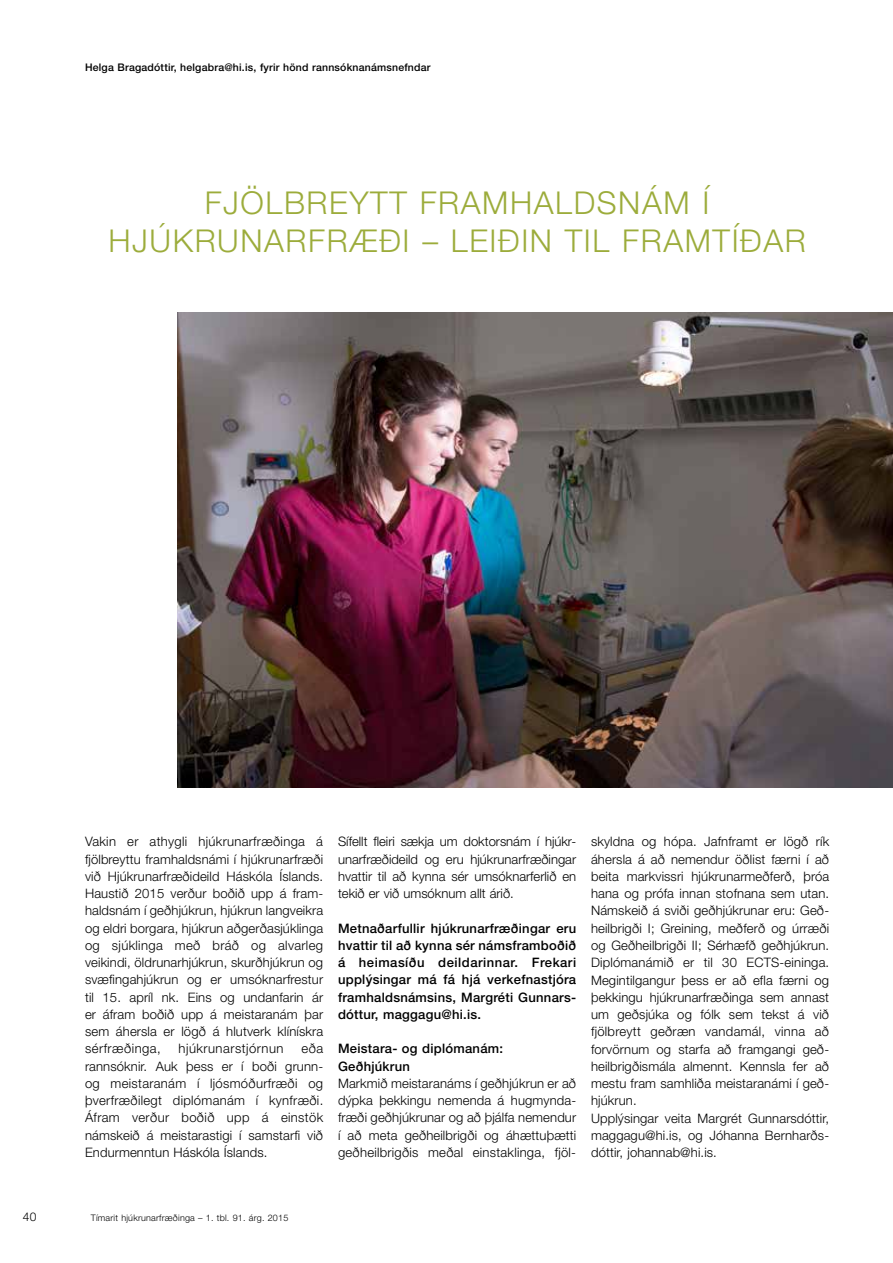
<style>
.page{position:relative;width:893px;height:1263px;background:#fff}
.page>*{position:absolute;margin:0;border:0;box-sizing:border-box;transform-origin:0 0}
.t1{font:300 31.5px/37.8px "Helvetica Neue LT Pro";letter-spacing:.05em;color:#9cac3b;text-align:center}
.t2{font:300 13.05px/17.2px "Helvetica Neue LT Pro";letter-spacing:.01em;color:#000;text-align:justify}
.t3{font:500 13.05px/17.2px "Helvetica Neue LT Pro";letter-spacing:.02em;color:#000;text-align:justify}
.t4{font:300 13.05px "Helvetica Neue LT Pro";letter-spacing:.04em;color:#000}
.t5{font:300 12px "Helvetica Neue LT Pro";color:#000}
.t6{font:500 10.5px "Helvetica Neue LT Pro";letter-spacing:.02em;color:#000}
.t7{font:300 9px "Helvetica Neue LT Pro";letter-spacing:.025em;color:#000}
</style>
<div class="page">
<img style="left:177px;top:312px;width:716px;height:475px">
<p class="t6" style="left:85px;top:61px;width:347px">Helga Bragadóttir, helgabra@hi.is, fyrir hönd rannsóknanámsnefndar</p>
<h1 class="t1" style="left:108px;top:183px;width:699px">FJÖLBREYTT FRAMHALDSNÁM Í<br>HJÚKRUNARFRÆÐI – LEIÐIN TIL FRAMTÍÐAR</h1>
<p class="t2" style="left:85px;top:833px;width:240px">Vakin er athygli hjúkrunarfræðinga á fjölbreyttu framhaldsnámi í hjúkrunarfræði við Hjúkrunarfræðideild Háskóla Íslands.<br>Haustið 2015 verður boðið upp á fram&shy;haldsnám í geðhjúkrun, hjúkrun langveikra og eldri borgara, hjúkrun aðgerðasjúklinga og sjúklinga með bráð og alvarleg veikindi, öldrunarhjúkrun, skurðhjúkrun og svæfingahjúkrun og er umsóknarfrestur til 15. apríl nk. Eins og undanfarin ár er áfram boðið upp á meistaranám þar sem áhersla er lögð á hlutverk klínískra sérfræðinga,</p>
<p class="t2" style="left:85px;top:1040px;width:240px;text-align:left;text-indent:216px">eða rannsóknir. Auk þess er í boði grunn&shy;og meistaranám í ljósmóðurfræði og þverfræðilegt diplómanám í kynfræði.<br>Áfram verður boðið upp á einstök námskeið á meistarastigi í samstarfi við<br>Endurmenntun Háskóla Íslands.</p>
<p class="t4" style="left:179px;top:1041px;width:107px">hjúkrunarstjórnun</p>
<p class="t2" style="left:338px;top:833px;width:240px">Sífellt fleiri sækja um doktorsnám í hjúkr&shy;unarfræðideild og eru hjúkrunarfræðingar hvattir til að kynna sér umsóknarferlið en tekið er við umsóknum allt árið.</p>
<p class="t3" style="left:338px;top:919px;width:240px">Metnaðarfullir hjúkrunarfræðingar eru hvattir til að kynna sér námsframboðið á heimasíðu deildarinnar. Frekari upplýsingar má fá hjá verkefnastjóra framhaldsnámsins, Margréti Gunnars&shy;dóttur, maggagu@hi.is.</p>
<p class="t3" style="left:338px;top:1040px;width:167px">Meistara- og diplómanám:<br>Geðhjúkrun</p>
<p class="t2" style="left:338px;top:1074px;width:240px">Markmið meistaranáms í geðhjúkrun er að dýpka þekkingu nemenda á hugmynda&shy;fræði geðhjúkrunar og að þjálfa nemendur í að meta geðheilbrigði og áhættuþætti geðheilbrigðis meðal einstaklinga, fjöl-</p>
<p class="t2" style="left:591px;top:833px;width:240px;text-align:left">skyldna og hópa. Jafnframt er lögð rík áhersla á að nemendur öðlist færni í að beita markvissri hjúkrunarmeðferð, þróa hana og prófa innan stofnana sem utan.<br>Námskeið á sviði geðhjúkrunar eru: Geð&shy;heilbrigði I; Greining, meðferð og úrræði og Geðheilbrigði II; Sérhæfð geðhjúkrun.<br>Diplómanámið er til 30 ECTS-eininga.<br>Megintilgangur þess er að efla færni og þekkingu hjúkrunarfræðinga sem annast um geðsjúka og fólk sem tekst á við fjölbreytt geðræn vandamál, vinna að forvörnum og starfa að framgangi geð&shy;heilbrigðismála almennt. Kennsla fer að mestu fram samhliða meistaranámi í geð&shy;hjúkrun.<br>Upplýsingar veita Margrét Gunnarsdóttir, maggagu@hi.is, og Jóhanna Bernharðs&shy;dóttir, johannab@hi.is.</p>
<p class="t5" style="left:23px;top:1209px;width:15px">40</p>
<p class="t7" style="left:91px;top:1212px;width:199px">Tímarit hjúkrunarfræðinga – 1. tbl. 91. árg. 2015</p>
</div>
